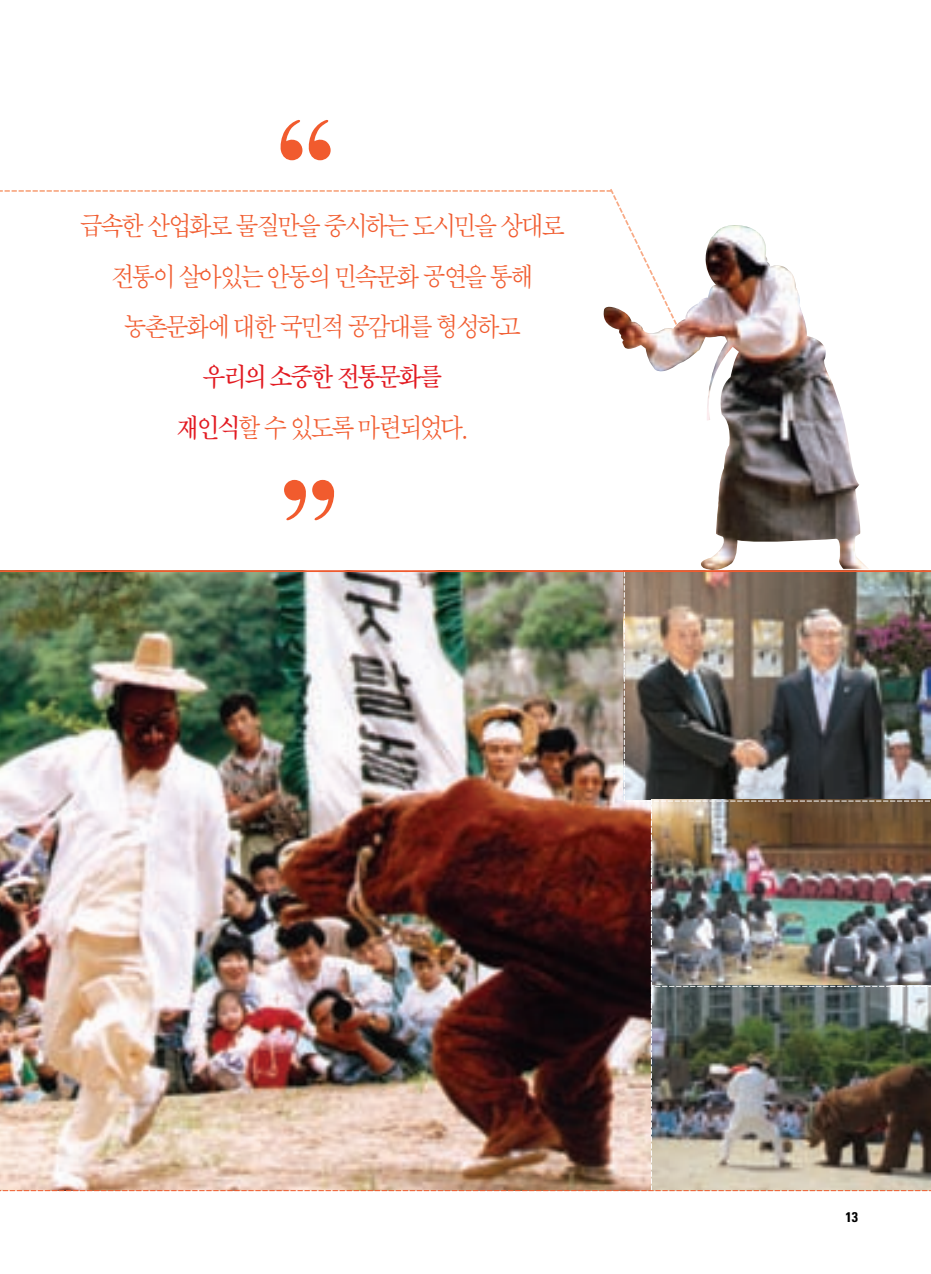
<style>
.page{position:relative;width:931px;height:1274px;background:#fff}
.page>*{position:absolute;margin:0;border:0;box-sizing:border-box;transform-origin:0 0}
.t1{font:166.6px "Y Mj O13";color:#f15b2e}
.t2{font:27.82px/50.4px "Sand Sm";letter-spacing:-.07em;color:#f15b2e;text-align:center;scale:.9 1}
.t3{font:700 condensed 14px "Univers";color:#000}
.s1{font-family:"Sand Tm";color:#e21a21}
</style>
<div class="page">
<svg style="left:0;top:189px;width:627px;height:32px"></svg>
<img style="left:603px;top:221px;width:266px;height:349px">
<hr style="left:0;top:570px;width:931px;height:2px;background:#f15b2e">
<img style="left:0;top:572px;width:931px;height:619px">
<p class="t1" style="left:167px;top:121px;width:168px">“</p>
<p class="t2" style="left:80px;top:202px;width:540px">급속한 산업화로 물질만을 중시하는 도시민을 상대로 전통이 살아있는 안동의 민속문화 공연을 통해 농촌문화에 대한 국민적 공감대를 형성하고<br><span class="s1">우리의 소중한 전통문화를<br>재인식</span>할 수 있도록 마련되었다.</p>
<p class="t1" style="left:281px;top:481px;width:168px">”</p>
<p class="t3" style="left:846px;top:1212px;width:14px">13</p>
</div>
